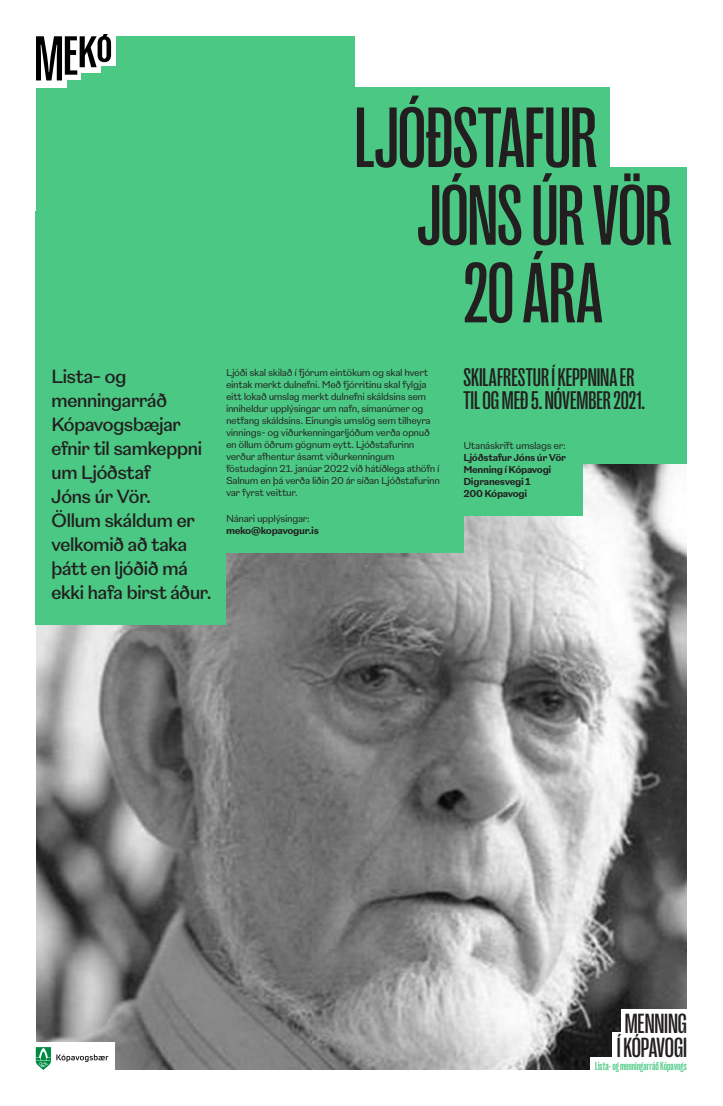
<style>
.page{position:relative;width:723px;height:1106px;background:#fff}
.page>*{position:absolute;margin:0;border:0;box-sizing:border-box;transform-origin:0 0}
.t1{font:500 87.1px "Right Grotesk Tight";letter-spacing:-.015em;color:#231f20}
.t2{font:500 28.2px "Right Grotesk Tight";letter-spacing:-.005em;color:#231f20}
.t3{font:500 26px/23px "Right Grotesk Tight";color:#231f20}
.t4{font:500 19px/24px "New Reason";letter-spacing:-.045em;color:#231f20}
.t5{font:500 12px "Right Grotesk Tight";color:#4bc984}
.t6{font:10px/12px "New Reason";letter-spacing:-.035em;color:#231f20}
.t7{font:600 10px "New Reason";letter-spacing:-.03em;color:#231f20}
.s1{font-weight:600}
</style>
<div class="page">
<img style="left:36px;top:463px;width:651px;height:607px">
<div style="left:36px;top:211px;width:190px;height:413px;background:#4bc984"></div>
<div style="left:226px;top:211px;width:237px;height:342px;background:#4bc984"></div>
<div style="left:358px;top:205px;width:225px;height:311px;background:#4bc984"></div>
<div style="left:116px;top:36px;width:238px;height:326px;background:#4bc984"></div>
<div style="left:101px;top:67px;width:65px;height:73px;background:#4bc984"></div>
<div style="left:67px;top:80px;width:163px;height:326px;background:#4bc984"></div>
<div style="left:36px;top:88px;width:255px;height:326px;background:#4bc984"></div>
<div style="left:225px;top:88px;width:385px;height:252px;background:#4bc984"></div>
<div style="left:478px;top:167px;width:209px;height:296px;background:#4bc984"></div>
<div style="left:16px;top:1042px;width:99px;height:44px;background:#fff"></div>
<svg style="left:36px;top:1047px;width:72px;height:23px"></svg>
<svg style="left:36px;top:34px;width:75px;height:46px"></svg>
<div style="left:612px;top:1032px;width:76px;height:32px;background:#fff"></div>
<div style="left:590px;top:1057px;width:98px;height:15px;background:#fff"></div>
<div style="left:621px;top:1009px;width:67px;height:32px;background:#fff"></div>
<p class="t1" style="left:354px;top:93px;width:244px">LJÓÐSTAFUR</p>
<p class="t1" style="left:417px;top:170px;width:256px">JÓNS ÚR VÖR</p>
<p class="t1" style="left:463px;top:248px;width:141px">20 ÁRA</p>
<p class="t4" style="left:51px;top:365px;width:162px">Lista- og menningarráð<br>Kópavogsbæjar efnir til samkeppni um Ljóðstaf<br>Jóns úr Vör.<br>Öllum skáldum er velkomið að taka þátt en ljóðið má ekki hafa birst áður.</p>
<p class="t6" style="left:226px;top:367px;width:215px">Ljóði skal skilað í fjórum eintökum og skal hvert eintak merkt dulnefni. Með fjórritinu skal fylgja eitt lokað umslag merkt dulnefni skáldsins sem inniheldur upplýsingar um nafn, símanúmer og netfang skáldsins. Einungis umslög sem tilheyra vinnings- og viðurkenningarljóðum verða opnuð en öllum öðrum gögnum eytt. Ljóðstafurinn verður afhentur ásamt viðurkenningum föstudaginn 21. janúar 2022 við hátíðlega athöfn í Salnum en þá verða liðin 20 ár síðan Ljóðstafurinn var fyrst veittur.</p>
<p class="t6" style="left:226px;top:513px;width:94px">Nánari upplýsingar: <span class="s1">meko@kopavogur.is</span></p>
<p class="t3" style="left:463px;top:366px;width:183px">SKILAFRESTUR Í KEPPNINA ER<br>TIL OG MEÐ 5. NÓVEMBER 2021.</p>
<p class="t6" style="left:463px;top:440px;width:104px">Utanáskrift umslags er:</p>
<p class="t7" style="left:463px;top:452px;width:104px">Ljóðstafur Jóns úr Vör</p>
<p class="t7" style="left:463px;top:464px;width:89px">Menning í Kópavogi</p>
<p class="t7" style="left:463px;top:476px;width:69px">Digranesvegi 1</p>
<p class="t7" style="left:463px;top:488px;width:65px">200 Kópavogi</p>
<p class="t2" style="left:625px;top:1008px;width:64px">MENNING</p>
<p class="t2" style="left:617px;top:1033px;width:72px">Í KÓPAVOGI</p>
<p class="t5" style="left:595px;top:1059px;width:93px">Lista- og menningarráð Kópavogs</p>
</div>
